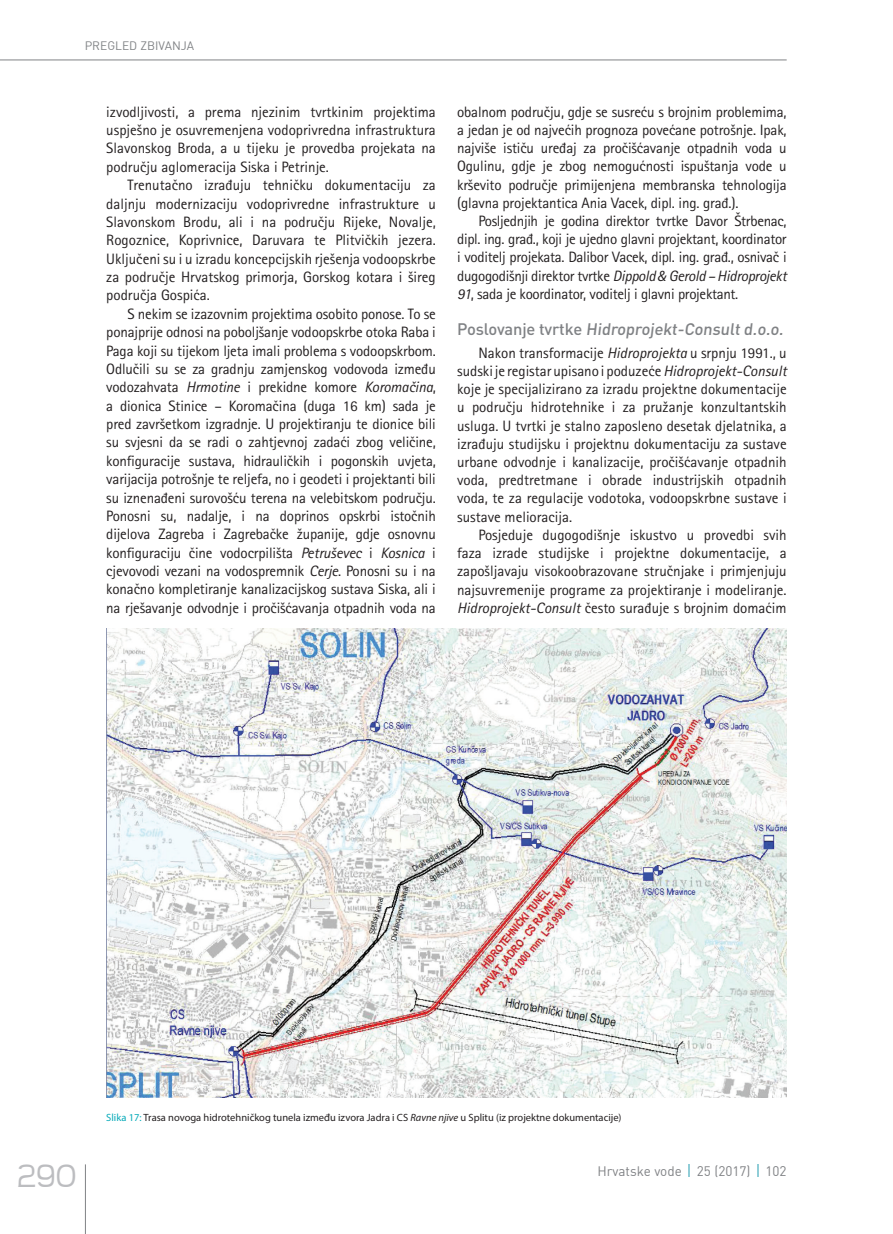
<style>
.page{position:relative;width:893px;height:1234px;background:#fff}
.page>*{position:absolute;margin:0;border:0;box-sizing:border-box;transform-origin:0 0}
.t1{font:300 36px "Teen";color:#bcbdc0}
.hv_naslov02_1{font:500 16.5px "DIN Pro";letter-spacing:-.01em;color:#808285}
.OSNOVNI_TEKST_10-12{font:15px/18.3px "Rotis Sans Serifklemy";color:#231f20;text-align:justify}
.t2{font:13.5px "DIN";color:#808285}
.t3{font:12px "DIN";color:#808285}
.hv_txt_tbl1{font:10.5px "Myriad Pro";color:#231f20}
.s1{font-style:italic}
.s2{font-family:"Myriad Pro";font-style:italic}
.s3{color:#07aab9}
</style>
<div class="page">
<hr style="left:85px;top:1164px;width:1px;height:69px;background:#808285">
<hr style="left:0;top:60px;width:787px;height:1px;background:#808285">
<svg style="left:689px;top:1164px;width:1px;height:12px"></svg>
<svg style="left:757px;top:1164px;width:2px;height:12px"></svg>
<img style="left:106px;top:628px;width:681px;height:469px">
<p class="t3" style="left:85px;top:37px;width:111px">PREGLED ZBIVANJA</p>
<p class="OSNOVNI_TEKST_10-12" style="left:106px;top:102px;width:331px">izvodljivosti, a prema njezinim tvrtkinim projektima uspješno je osuvremenjena vodoprivredna infrastruktura Slavonskog Broda, a u tijeku je provedba projekata na području aglomeracija Siska i Petrinje.</p>
<p class="OSNOVNI_TEKST_10-12" style="left:106px;top:176px;width:331px;text-indent:21px">Trenutačno izrađuju tehničku dokumentaciju za daljnju modernizaciju vodoprivredne infrastrukture u Slavonskom Brodu, ali i na području Rijeke, Novalje, Rogoznice, Koprivnice, Daruvara te Plitvičkih jezera.<br>Uključeni su i u izradu koncepcijskih rješenja vodoopskrbe za područje Hrvatskog primorja, Gorskog kotara i šireg područja Gospića.</p>
<p class="OSNOVNI_TEKST_10-12" style="left:106px;top:304px;width:331px;text-indent:21px">S nekim se izazovnim projektima osobito ponose. To se ponajprije odnosi na poboljšanje vodoopskrbe otoka Raba i Paga koji su tijekom ljeta imali problema s vodoopskrbom.<br>Odlučili su se za gradnju zamjenskog vodovoda između vodozahvata <span class="s1">Hrmotine</span> i prekidne komore <span class="s1">Koromačina</span>, a dionica Stinice – Koromačina (duga 16 km) sada je pred završetkom izgradnje. U projektiranju te dionice bili su svjesni da se radi o zahtjevnoj zadaći zbog veličine, konfiguracije sustava, hidrauličkih i pogonskih uvjeta, varijacija potrošnje te reljefa, no i geodeti i projektanti bili su iznenađeni surovošću terena na velebitskom području.<br>Ponosni su, nadalje, i na doprinos opskrbi istočnih dijelova Zagreba i Zagrebačke županije, gdje osnovnu konfiguraciju čine vodocrpilišta <span class="s1">Petruševec</span> i <span class="s1">Kosnica</span> i cjevovodi vezani na vodospremnik <span class="s1">Cerje</span>. Ponosni su i na konačno kompletiranje kanalizacijskog sustava Siska, ali i na rješavanje odvodnje i pročišćavanja otpadnih voda na</p>
<p class="OSNOVNI_TEKST_10-12" style="left:457px;top:102px;width:331px">obalnom području, gdje se susreću s brojnim problemima, a jedan je od najvećih prognoza povećane potrošnje. Ipak, najviše ističu uređaj za pročišćavanje otpadnih voda u Ogulinu, gdje je zbog nemogućnosti ispuštanja vode u krševito područje primijenjena membranska tehnologija (glavna projektantica Ania Vacek, dipl. ing. građ.).</p>
<p class="OSNOVNI_TEKST_10-12" style="left:457px;top:212px;width:331px;text-indent:21px">Posljednjih je godina direktor tvrtke Davor Štrbenac, dipl. ing. građ., koji je ujedno glavni projektant, koordinator i voditelj projekata. Dalibor Vacek, dipl. ing. građ., osnivač i dugogodišnji direktor tvrtke <span class="s1">Dippold</span> <span class="s2">&amp;</span> <span class="s1">Gerold – Hidroprojekt 91</span>, sada je koordinator, voditelj i glavni projektant.</p>
<p class="hv_naslov02_1" style="left:457px;top:318px;width:330px">Pos lova nj e tvrt ke Hidroprojekt-Consult d.o.o.</p>
<p class="OSNOVNI_TEKST_10-12" style="left:457px;top:343px;width:331px;text-indent:21px">Nakon transformacije <span class="s1">Hidroprojekta</span> u srpnju 1991., u sudski je registar upisano i poduzeće <span class="s1">Hidroprojekt-Consult </span>koje je specijalizirano za izradu projektne dokumentacije u području hidrotehnike i za pružanje konzultantskih usluga. U tvrtki je stalno zaposleno desetak djelatnika, a izrađuju studijsku i projektnu dokumentaciju za sustave urbane odvodnje i kanalizacije, pročišćavanje otpadnih voda, predtretmane i obrade industrijskih otpadnih voda, te za regulacije vodotoka, vodoopskrbne sustave i sustave melioracija.</p>
<p class="OSNOVNI_TEKST_10-12" style="left:457px;top:525px;width:331px;text-indent:21px">Posjeduje dugogodišnje iskustvo u provedbi svih faza izrade studijske i projektne dokumentacije, a zapošljavaju visokoobrazovane stručnjake i primjenjuju najsuvremenije programe za projektiranje i modeliranje.<br><span class="s1">Hidroprojekt-Consult</span> često surađuje s brojnim domaćim</p>
<p class="hv_txt_tbl1" style="left:106px;top:1110px;width:517px"><span class="s3">Slika 17:</span> Trasa novoga hidrotehničkog tunela između izvora Jadra i CS <span class="s1">Ravne njive</span> u Splitu (iz projektne dokumentacije)</p>
<h1 class="t1" style="left:16px;top:1156px;width:62px">290</h1>
<p class="t2" style="left:597px;top:1161px;width:191px">Hrvatske vode 25 (2017) 102</p>
</div>
